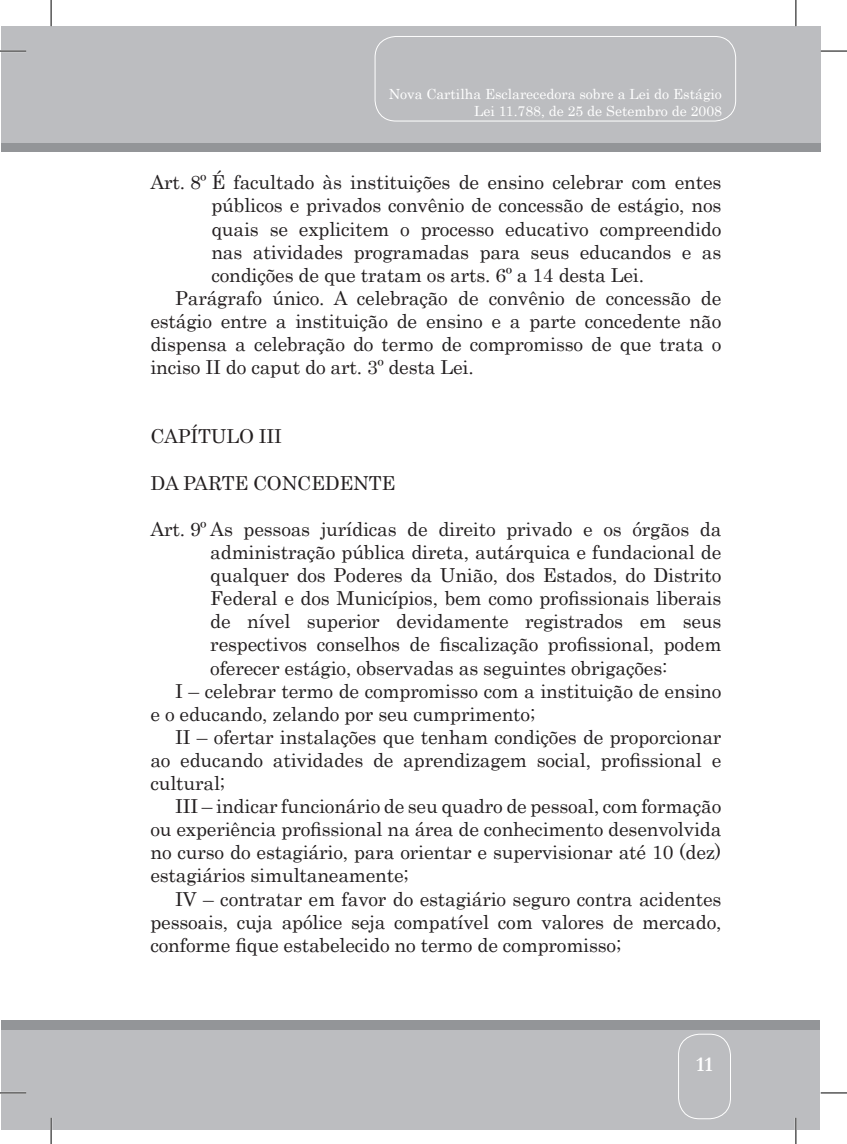
<style>
.page{position:relative;width:847px;height:1144px;background:#fff}
.page>*{position:absolute;margin:0;border:0;box-sizing:border-box;transform-origin:0 0}
.t1{font:700 21px "Garamond";color:#fff}
.t2{font:19.25px "Century";letter-spacing:-.01em;color:#231f20}
.t3{font:14px/16.6px "Century";color:#fff;text-align:right}
</style>
<div class="page">
<div style="left:1px;top:1020px;width:818px;height:99px;background:#939598"></div>
<div style="left:1px;top:1031px;width:818px;height:99px;background:#bcbdc0"></div>
<div style="left:1px;top:52px;width:819px;height:100px;background:#939598"></div>
<div style="left:1px;top:26px;width:819px;height:116px;background:#bcbdc0"></div>
<div style="left:677px;top:1034px;width:53px;height:85px;border:1px solid #fff;border-radius:21px"></div>
<div style="left:374px;top:36px;width:361px;height:85px;border:1px solid #fff;border-radius:21px"></div>
<hr style="left:0;top:50px;width:26px;height:2px;background:#fff">
<hr style="left:0;top:1092px;width:26px;height:2px;background:#fff">
<hr style="left:50px;top:1118px;width:2px;height:26px;background:#fff">
<hr style="left:794px;top:1118px;width:2px;height:26px;background:#fff">
<svg style="left:0;top:51px;width:26px;height:1px"></svg>
<svg style="left:820px;top:51px;width:26px;height:1px"></svg>
<svg style="left:0;top:1092px;width:26px;height:1px"></svg>
<svg style="left:820px;top:1092px;width:26px;height:1px"></svg>
<svg style="left:51px;top:0;width:1px;height:26px"></svg>
<svg style="left:51px;top:1118px;width:1px;height:26px"></svg>
<svg style="left:795px;top:0;width:1px;height:26px"></svg>
<svg style="left:795px;top:1118px;width:1px;height:26px"></svg>
<p class="t3" style="left:388px;top:84px;width:334px">Nova Cartilha Esclarecedora sobre a Lei do Estágio<br>Lei 11.788, de 25 de Setembro de 2008</p>
<p class="t2" style="left:150px;top:166px;width:572px">Art. 8º É facultado às instituições de ensino celebrar com entes</p>
<p class="t2" style="left:211px;top:189px;width:511px">públicos e privados convênio de concessão de estágio, nos</p>
<p class="t2" style="left:211px;top:212px;width:511px">quais se explicitem o processo educativo compreendido</p>
<p class="t2" style="left:211px;top:235px;width:511px">nas atividades programadas para seus educandos e as</p>
<p class="t2" style="left:211px;top:259px;width:434px">condições de que tratam os arts. 6º a 14 desta Lei.</p>
<p class="t2" style="left:175px;top:282px;width:547px">Parágrafo único. A celebração de convênio de concessão de</p>
<p class="t2" style="left:150px;top:305px;width:572px">estágio entre a instituição de ensino e a parte concedente não</p>
<p class="t2" style="left:150px;top:328px;width:572px">dispensa a celebração do termo de compromisso de que trata o</p>
<p class="t2" style="left:150px;top:351px;width:325px">inciso II do caput do art. 3º desta Lei.</p>
<p class="t2" style="left:150px;top:420px;width:133px">CAPÍTULO III</p>
<p class="t2" style="left:150px;top:466px;width:246px">DA PARTE CONCEDENTE</p>
<p class="t2" style="left:150px;top:513px;width:572px">Art. 9º As pessoas jurídicas de direito privado e os órgãos da</p>
<p class="t2" style="left:210px;top:536px;width:512px">administração pública direta, autárquica e fundacional de</p>
<p class="t2" style="left:210px;top:559px;width:512px">qualquer dos Poderes da União, dos Estados, do Distrito</p>
<p class="t2" style="left:210px;top:582px;width:512px">Federal e dos Municípios, bem como profissionais liberais</p>
<p class="t2" style="left:210px;top:605px;width:512px">de nível superior devidamente registrados em seus</p>
<p class="t2" style="left:210px;top:628px;width:512px">respectivos conselhos de fiscalização profissional, podem</p>
<p class="t2" style="left:210px;top:651px;width:458px">oferecer estágio, observadas as seguintes obrigações:</p>
<p class="t2" style="left:175px;top:674px;width:547px">I – celebrar termo de compromisso com a instituição de ensino</p>
<p class="t2" style="left:150px;top:697px;width:386px">e o educando, zelando por seu cumprimento;</p>
<p class="t2" style="left:175px;top:721px;width:547px">II – ofertar instalações que tenham condições de proporcionar</p>
<p class="t2" style="left:150px;top:744px;width:572px">ao educando atividades de aprendizagem social, profissional e</p>
<p class="t2" style="left:150px;top:767px;width:76px">cultural;</p>
<p class="t2" style="left:175px;top:790px;width:547px">III – indicar funcionário de seu quadro de pessoal, com formação</p>
<p class="t2" style="left:150px;top:813px;width:572px">ou experiência profissional na área de conhecimento desenvolvida</p>
<p class="t2" style="left:150px;top:836px;width:572px">no curso do estagiário, para orientar e supervisionar até 10 (dez)</p>
<p class="t2" style="left:150px;top:859px;width:260px">estagiários simultaneamente;</p>
<p class="t2" style="left:175px;top:882px;width:547px">IV – contratar em favor do estagiário seguro contra acidentes</p>
<p class="t2" style="left:150px;top:905px;width:572px">pessoais, cuja apólice seja compatível com valores de mercado,</p>
<p class="t2" style="left:150px;top:928px;width:472px">conforme fique estabelecido no termo de compromisso;</p>
<p class="t1" style="left:696px;top:1050px;width:18px">11</p>
</div>
